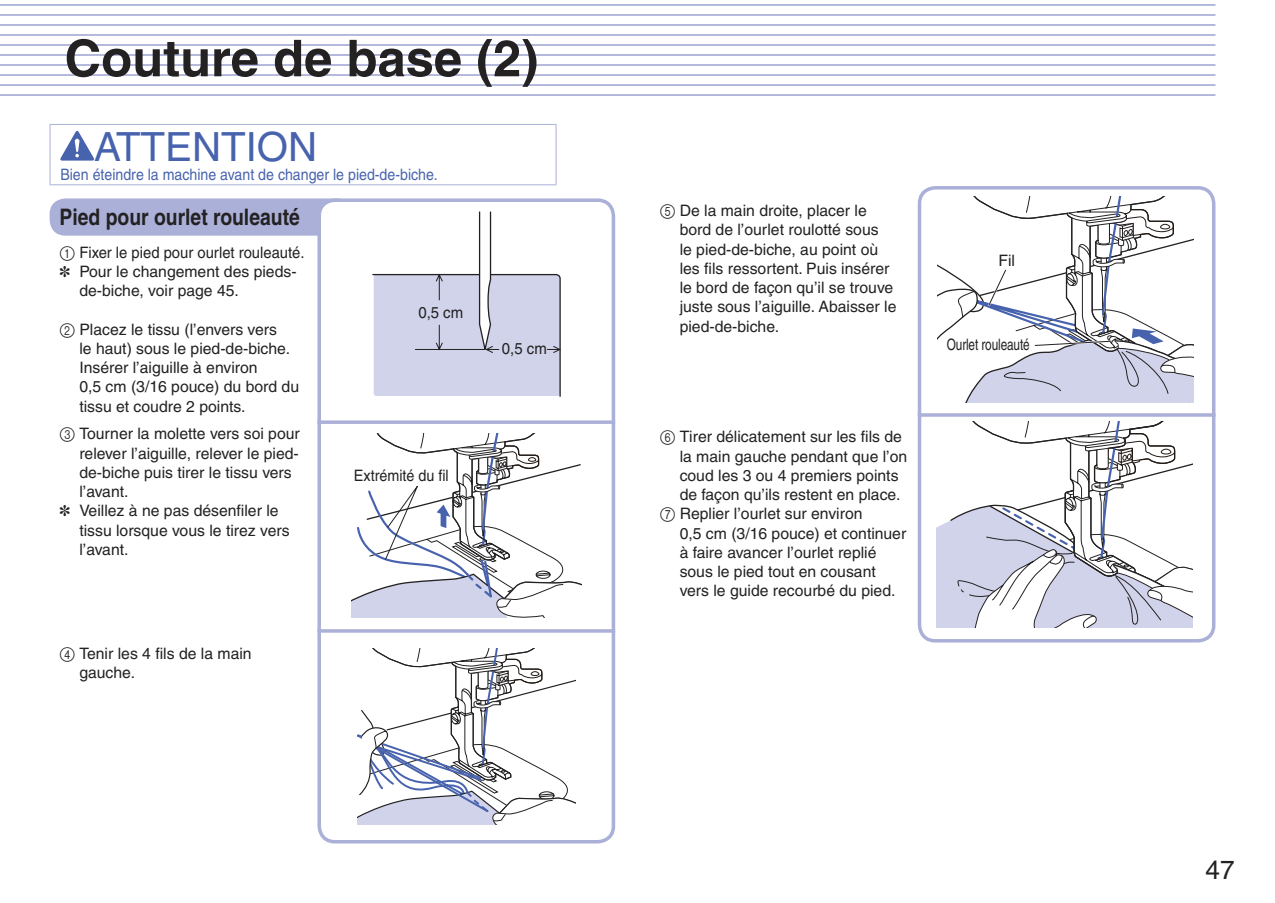
<style>
.page{position:relative;width:1275px;height:903px;background:#fff}
.page>*{position:absolute;margin:0;border:0;box-sizing:border-box;transform-origin:0 0}
.t1{font:700 50.75px "Helvetica";color:#232122}
.t2{font:40.25px "Helvetica";color:#4863ae}
.t3{font:26.25px "Helvetica";color:#232122}
.t4{font:700 22.75px "Helvetica";color:#232122;scale:.85 1}
.t5{font:15.75px/19.2px "Helvetica";color:#232122}
.t6{font:15.75px "Helvetica";color:#4863ae;scale:.9 1}
.t7{font:15.75px "Helvetica";color:#232122;scale:.94 1}
.t8{font:15.75px "Helvetica";color:#232122;scale:.75 1}
.t9{font:15.75px "Helvetica";color:#232122;scale:.91 1}
.t10{font:15.75px "Helvetica";color:#232122;scale:.95 1}
.s1{font-family:"Round Num Wnew"}
</style>
<div class="page">
<hr style="left:0;top:4px;width:1215px;height:2px;background:#abb0d8">
<hr style="left:0;top:44px;width:1215px;height:2px;background:#abb0d8">
<hr style="left:0;top:24px;width:1215px;height:2px;background:#abb0d8">
<hr style="left:0;top:64px;width:1215px;height:2px;background:#abb0d8">
<hr style="left:0;top:14px;width:1215px;height:2px;background:#abb0d8">
<hr style="left:0;top:54px;width:1215px;height:2px;background:#abb0d8">
<hr style="left:0;top:34px;width:1215px;height:2px;background:#abb0d8">
<hr style="left:0;top:74px;width:1215px;height:2px;background:#abb0d8">
<hr style="left:0;top:94px;width:1215px;height:2px;background:#abb0d8">
<hr style="left:0;top:84px;width:1215px;height:2px;background:#abb0d8">
<div style="left:50px;top:198px;width:302px;height:38px;background:#abb0d8;border-radius:16px"></div>
<div style="left:319px;top:200px;width:294px;height:642px;background:#fff;border-radius:16px"></div>
<div style="left:317px;top:198px;width:298px;height:645px;border:4px solid #abb0d8;border-radius:16px"></div>
<div style="left:918px;top:186px;width:297px;height:456px;border:4px solid #abb0d8;border-radius:16px"></div>
<svg style="left:918px;top:413px;width:297px;height:4px"></svg>
<svg style="left:372px;top:212px;width:189px;height:185px"></svg>
<svg style="left:351px;top:433px;width:230px;height:184px"></svg>
<svg style="left:357px;top:648px;width:219px;height:176px"></svg>
<svg style="left:936px;top:421px;width:256px;height:207px"></svg>
<svg style="left:937px;top:197px;width:256px;height:206px"></svg>
<svg style="left:317px;top:420px;width:298px;height:4px"></svg>
<svg style="left:317px;top:629px;width:298px;height:4px"></svg>
<hr style="left:50px;top:125px;width:1px;height:59px;background:#abb0d8">
<hr style="left:50px;top:124px;width:506px;height:1px;background:#abb0d8">
<hr style="left:556px;top:125px;width:1px;height:59px;background:#abb0d8">
<hr style="left:50px;top:184px;width:506px;height:1px;background:#abb0d8">
<svg style="left:60px;top:131px;width:34px;height:30px"></svg>
<h1 class="t1" style="left:64px;top:27px;width:475px">Couture de base (2)</h1>
<h2 class="t2" style="left:94px;top:123px;width:225px">ATTENTION</h2>
<p class="t6" style="left:60px;top:165px;width:421px">Bien éteindre la machine avant de changer le pied-de-biche.</p>
<h3 class="t4" style="left:60px;top:203px;width:284px">Pied pour ourlet rouleauté</h3>
<p class="t7" style="left:60px;top:243px;width:262px"><span class="s1">1</span> Fixer le pied pour ourlet rouleauté.</p>
<p class="t5" style="left:60px;top:262px;width:239px">✽ Pour le changement des pieds-</p>
<p class="t5" style="left:79px;top:281px;width:161px">de-biche, voir page 45.</p>
<p class="t5" style="left:79px;top:319px;width:221px;text-indent:-20px"><span class="s1">2</span> Placez le tissu (l’envers vers<br>le haut) sous le pied-de-biche.<br>Insérer l’aiguille à environ<br>0,5 cm (3/16 pouce) du bord du tissu et coudre 2 points.</p>
<p class="t5" style="left:60px;top:424px;width:242px"><span class="s1">3</span> Tourner la molette vers soi pour</p>
<p class="t5" style="left:79px;top:443px;width:221px">relever l’aiguille, relever le pied-</p>
<p class="t5" style="left:79px;top:463px;width:214px">de-biche puis tirer le tissu vers</p>
<p class="t5" style="left:79px;top:482px;width:51px">l’avant.</p>
<p class="t5" style="left:60px;top:501px;width:221px">✽ Veillez à ne pas désenfiler le</p>
<p class="t5" style="left:79px;top:520px;width:212px">tissu lorsque vous le tirez vers</p>
<p class="t5" style="left:79px;top:540px;width:51px">l’avant.</p>
<p class="t5" style="left:79px;top:643px;width:174px;text-indent:-20px"><span class="s1">4</span> Tenir les 4 fils de la main gauche.</p>
<p class="t10" style="left:418px;top:303px;width:49px">0,5 cm</p>
<p class="t9" style="left:354px;top:466px;width:106px">Extrémité du fil</p>
<p class="t10" style="left:502px;top:339px;width:49px">0,5 cm</p>
<p class="t5" style="left:680px;top:201px;width:218px;text-indent:-20px"><span class="s1">5</span> De la main droite, placer le bord de l’ourlet roulotté sous<br>le pied-de-biche, au point où les fils ressortent. Puis insérer le bord de façon qu’il se trouve juste sous l’aiguille. Abaisser le pied-de-biche.</p>
<p class="t5" style="left:660px;top:427px;width:244px"><span class="s1">6</span> Tirer délicatement sur les fils de</p>
<p class="t5" style="left:680px;top:446px;width:229px">la main gauche pendant que l’on</p>
<p class="t5" style="left:680px;top:466px;width:220px">coud les 3 ou 4 premiers points</p>
<p class="t5" style="left:680px;top:485px;width:222px">de façon qu’ils restent en place.</p>
<p class="t5" style="left:660px;top:504px;width:204px"><span class="s1">7</span> Replier l’ourlet sur environ</p>
<p class="t5" style="left:680px;top:523px;width:228px">0,5 cm (3/16 pouce) et continuer</p>
<p class="t5" style="left:680px;top:543px;width:198px">à faire avancer l’ourlet replié</p>
<p class="t5" style="left:680px;top:562px;width:198px">sous le pied tout en cousant</p>
<p class="t5" style="left:680px;top:581px;width:217px">vers le guide recourbé du pied.</p>
<p class="t5" style="left:998px;top:250px;width:18px">Fil</p>
<p class="t8" style="left:947px;top:335px;width:112px">Ourlet rouleauté</p>
<h3 class="t3" style="left:1205px;top:854px;width:31px">47</h3>
</div>
